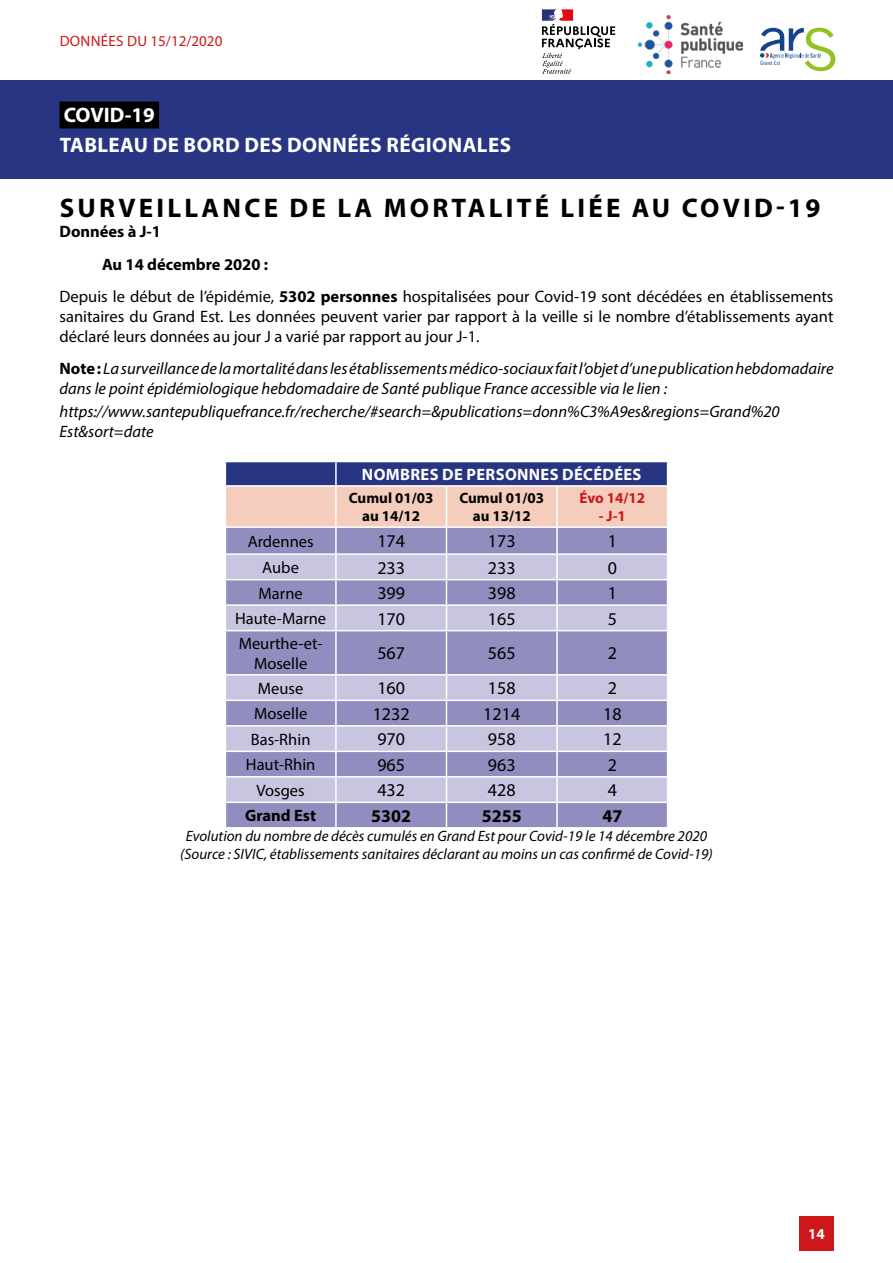
<style>
.page{position:relative;width:893px;height:1263px;background:#fff}
.page>*{position:absolute;margin:0;border:0;box-sizing:border-box;transform-origin:0 0}
.t1{font:700 27px "Myriad Pro";letter-spacing:.12em;color:#000}
.t2{font:700 21px/29.4px "Myriad Pro";letter-spacing:.02em;color:#fff}
.t3{font:18px "Myriad Pro";color:#000}
.t4{font:700 18px "Myriad Pro";color:#000}
.t5{font:16.5px/19.8px "Myriad Pro";color:#000}
.t6{font:italic 16.5px/19.8px "Myriad Pro";color:#000}
.t7{font:700 16.5px "Myriad Pro";color:#000}
.t8{font:700 16.5px "Myriad Pro";letter-spacing:.02em;color:#fff}
.t9{font:italic 15px/18px "Myriad Pro";color:#000;text-align:center}
.t10{font:700 15px/18px "Myriad Pro";color:#000;text-align:center}
.t11{font:15px "Myriad Pro";letter-spacing:.02em;color:#cd171a}
.t12{font:700 15px "Myriad Pro";letter-spacing:-.005em;color:#cd171a}
.t13{font:700 15px "Myriad Pro";color:#fff}
.t14{font:5.85px "Trade Gothic LT Std Cn 18";color:#154390}
.s1{font-weight:700}
.s2{font-weight:700;font-style:normal}
</style>
<div class="page">
<div style="left:0;top:80px;width:893px;height:99px;background:#283583"></div>
<div style="left:60px;top:101px;width:99px;height:27px;background:#000"></div>
<div style="left:799px;top:1216px;width:34px;height:34px;background:#cd171a"></div>
<img style="left:638px;top:15px;width:104px;height:59px">
<svg style="left:760px;top:28px;width:75px;height:43px"></svg>
<svg style="left:542px;top:9px;width:73px;height:65px"></svg>
<div style="left:226px;top:803px;width:441px;height:24px;background:#918dbe"></div>
<svg style="left:226px;top:631px;width:441px;height:170px;background:#aaa6cd"></svg>
<hr style="left:335px;top:631px;width:2px;height:43px;background:#fff">
<hr style="left:446px;top:631px;width:1px;height:43px;background:#fff">
<hr style="left:556px;top:631px;width:2px;height:43px;background:#fff">
<hr style="left:335px;top:675px;width:2px;height:24px;background:#fff">
<hr style="left:556px;top:675px;width:2px;height:24px;background:#fff">
<hr style="left:335px;top:701px;width:2px;height:24px;background:#fff">
<hr style="left:556px;top:701px;width:2px;height:24px;background:#fff">
<hr style="left:335px;top:726px;width:2px;height:24px;background:#fff">
<hr style="left:556px;top:726px;width:2px;height:24px;background:#fff">
<hr style="left:335px;top:752px;width:2px;height:24px;background:#fff">
<hr style="left:556px;top:752px;width:2px;height:24px;background:#fff">
<hr style="left:335px;top:777px;width:2px;height:24px;background:#fff">
<hr style="left:556px;top:777px;width:2px;height:24px;background:#fff">
<hr style="left:335px;top:803px;width:2px;height:24px;background:#fff">
<svg style="left:446px;top:675px;width:1px;height:152px"></svg>
<hr style="left:556px;top:803px;width:2px;height:24px;background:#fff">
<svg style="left:225px;top:461px;width:443px;height:169px;background:#aea5c1"></svg>
<hr style="left:225px;top:674px;width:111px;height:1px;background:#fff">
<hr style="left:225px;top:699px;width:111px;height:2px;background:#fff">
<hr style="left:225px;top:725px;width:111px;height:1px;background:#fff">
<hr style="left:225px;top:750px;width:111px;height:2px;background:#fff">
<hr style="left:225px;top:776px;width:111px;height:1px;background:#fff">
<hr style="left:336px;top:526px;width:110px;height:2px;background:#fff">
<hr style="left:446px;top:526px;width:111px;height:2px;background:#fff">
<hr style="left:557px;top:526px;width:111px;height:2px;background:#fff">
<hr style="left:336px;top:553px;width:110px;height:2px;background:#fff">
<hr style="left:446px;top:553px;width:111px;height:2px;background:#fff">
<hr style="left:557px;top:553px;width:111px;height:2px;background:#fff">
<hr style="left:446px;top:801px;width:111px;height:2px;background:#fff">
<hr style="left:336px;top:776px;width:110px;height:1px;background:#fff">
<hr style="left:446px;top:776px;width:111px;height:1px;background:#fff">
<hr style="left:557px;top:776px;width:111px;height:1px;background:#fff">
<hr style="left:336px;top:750px;width:110px;height:2px;background:#fff">
<hr style="left:446px;top:750px;width:111px;height:2px;background:#fff">
<hr style="left:557px;top:750px;width:111px;height:2px;background:#fff">
<hr style="left:336px;top:725px;width:110px;height:1px;background:#fff">
<hr style="left:446px;top:725px;width:111px;height:1px;background:#fff">
<hr style="left:557px;top:725px;width:111px;height:1px;background:#fff">
<hr style="left:336px;top:699px;width:110px;height:2px;background:#fff">
<hr style="left:446px;top:699px;width:111px;height:2px;background:#fff">
<hr style="left:557px;top:699px;width:111px;height:2px;background:#fff">
<hr style="left:336px;top:674px;width:110px;height:1px;background:#fff">
<hr style="left:446px;top:674px;width:111px;height:1px;background:#fff">
<hr style="left:557px;top:674px;width:111px;height:1px;background:#fff">
<hr style="left:336px;top:579px;width:110px;height:1px;background:#fff">
<hr style="left:446px;top:579px;width:111px;height:1px;background:#fff">
<hr style="left:557px;top:579px;width:111px;height:1px;background:#fff">
<hr style="left:336px;top:604px;width:110px;height:2px;background:#fff">
<hr style="left:446px;top:604px;width:111px;height:2px;background:#fff">
<hr style="left:557px;top:604px;width:111px;height:2px;background:#fff">
<p class="t11" style="left:60px;top:31px;width:164px">DONNÉES DU 15/12/2020</p>
<p class="t2" style="left:60px;top:100px;width:453px">COVID-19<br>TABLEAU DE BORD DES DONNÉES RÉGIONALES</p>
<p class="t14" style="left:760px;top:59px;width:22px">Grand Est</p>
<h1 class="t1" style="left:60px;top:191px;width:762px">SURVEILLANCE DE LA MORTALITÉ LIÉE AU COVID-19</h1>
<p class="t7" style="left:60px;top:221px;width:103px">Données à J-1</p>
<p class="t7" style="left:102px;top:253px;width:168px">Au 14 décembre 2020 :</p>
<p class="t5" style="left:60px;top:286px;width:775px">Depuis le début de l’épidémie, <span class="s1">5302 personnes</span> hospitalisées pour Covid-19 sont décédées en établissements</p>
<p class="t5" style="left:60px;top:306px;width:775px">sanitaires du Grand Est. Les données peuvent varier par rapport à la veille si le nombre d’établissements ayant déclaré leurs données au jour J a varié par rapport au jour J-1.</p>
<p class="t6" style="left:60px;top:359px;width:775px"><span class="s2">Note :</span> La surveillance de la mortalité dans les établissements médico-sociaux fait l’objet d’une publication hebdomadaire dans le point épidémiologique hebdomadaire de Santé publique France accessible via le lien :</p>
<p class="t6" style="left:60px;top:401px;width:722px">https://www.santepubliquefrance.fr/recherche/#search=&amp;publications=donn%C3%A9es&amp;regions=Grand%20<br>Est&amp;sort=date</p>
<p class="t8" style="left:362px;top:464px;width:281px">NOMBRES DE PERSONNES DÉCÉDÉES</p>
<p class="t10" style="left:349px;top:489px;width:86px">Cumul 01/03 au 14/12</p>
<p class="t10" style="left:460px;top:489px;width:86px">Cumul 01/03 au 13/12</p>
<p class="t12" style="left:580px;top:488px;width:67px">Évo 14/12</p>
<p class="t12" style="left:599px;top:506px;width:29px">- J-1</p>
<p class="t5" style="left:248px;top:531px;width:67px">Ardennes</p>
<p class="t3" style="left:377px;top:530px;width:29px">174</p>
<p class="t3" style="left:488px;top:530px;width:29px">173</p>
<p class="t3" style="left:608px;top:530px;width:11px">1</p>
<p class="t5" style="left:262px;top:557px;width:38px">Aube</p>
<p class="t3" style="left:377px;top:556px;width:29px">233</p>
<p class="t3" style="left:488px;top:556px;width:29px">233</p>
<p class="t3" style="left:608px;top:556px;width:11px">0</p>
<p class="t5" style="left:259px;top:583px;width:46px">Marne</p>
<p class="t3" style="left:377px;top:582px;width:29px">399</p>
<p class="t3" style="left:488px;top:582px;width:29px">398</p>
<p class="t3" style="left:608px;top:582px;width:11px">1</p>
<p class="t5" style="left:235px;top:608px;width:93px">Haute-Marne</p>
<p class="t3" style="left:377px;top:607px;width:29px">170</p>
<p class="t3" style="left:488px;top:607px;width:29px">165</p>
<p class="t3" style="left:608px;top:607px;width:11px">5</p>
<p class="t5" style="left:239px;top:633px;width:85px;text-align:center">Meurthe-et-<br>Moselle</p>
<p class="t3" style="left:377px;top:642px;width:29px">567</p>
<p class="t3" style="left:488px;top:642px;width:29px">565</p>
<p class="t3" style="left:608px;top:642px;width:11px">2</p>
<p class="t5" style="left:258px;top:678px;width:47px">Meuse</p>
<p class="t3" style="left:377px;top:677px;width:29px">160</p>
<p class="t3" style="left:488px;top:677px;width:29px">158</p>
<p class="t3" style="left:608px;top:677px;width:11px">2</p>
<p class="t5" style="left:254px;top:703px;width:55px">Moselle</p>
<p class="t3" style="left:373px;top:703px;width:38px">1232</p>
<p class="t3" style="left:483px;top:703px;width:38px">1214</p>
<p class="t3" style="left:603px;top:703px;width:20px">18</p>
<p class="t5" style="left:251px;top:729px;width:61px">Bas-Rhin</p>
<p class="t3" style="left:377px;top:728px;width:29px">970</p>
<p class="t3" style="left:488px;top:728px;width:29px">958</p>
<p class="t3" style="left:603px;top:728px;width:20px">12</p>
<p class="t5" style="left:246px;top:754px;width:71px">Haut-Rhin</p>
<p class="t3" style="left:377px;top:754px;width:29px">965</p>
<p class="t3" style="left:488px;top:754px;width:29px">963</p>
<p class="t3" style="left:608px;top:754px;width:11px">2</p>
<p class="t5" style="left:256px;top:780px;width:50px">Vosges</p>
<p class="t3" style="left:377px;top:779px;width:29px">432</p>
<p class="t3" style="left:488px;top:779px;width:29px">428</p>
<p class="t3" style="left:608px;top:779px;width:11px">4</p>
<p class="t7" style="left:245px;top:805px;width:73px">Grand Est</p>
<p class="t4" style="left:371px;top:804px;width:41px">5302</p>
<p class="t4" style="left:482px;top:804px;width:41px">5255</p>
<p class="t4" style="left:602px;top:804px;width:21px">47</p>
<p class="t9" style="left:180px;top:826px;width:534px">Evolution du nombre de décès cumulés en Grand Est pour Covid-19 le 14 décembre 2020 (Source : SIVIC, établissements sanitaires déclarant au moins un cas confirmé de Covid-19)</p>
<p class="t13" style="left:808px;top:1224px;width:18px">14</p>
</div>
